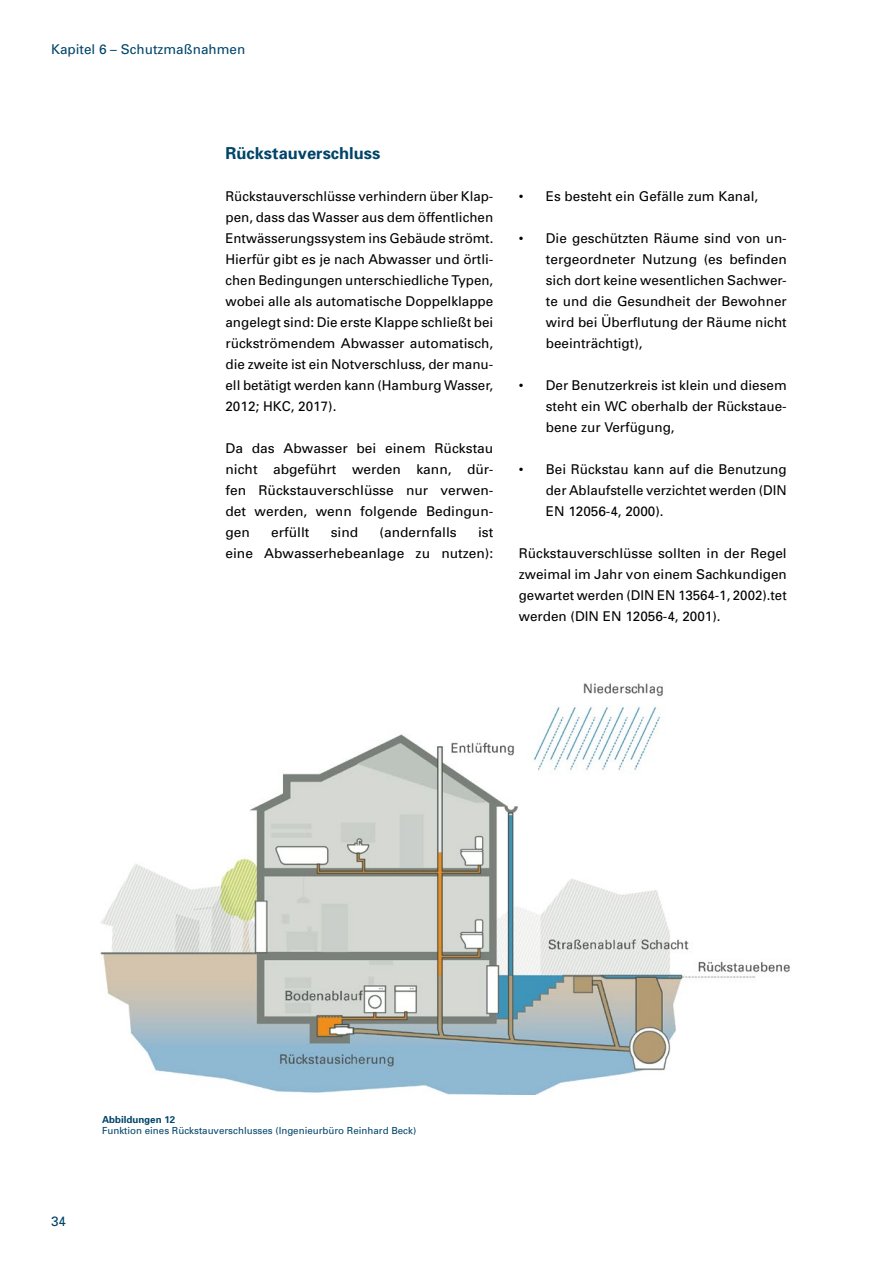
<style>
.page{position:relative;width:893px;height:1263px;background:#fff}
.page>*{position:absolute;margin:0;border:0;box-sizing:border-box;transform-origin:0 0}
.t1{font:700 16.5px "Univers";color:#004469}
.t2{font:13.5px/21px "Univers";color:#000;text-align:justify}
.t3{font:13.5px "Univers";color:#004469}
.t4{font:9.75px "Univers";color:#004469}
.t5{font:700 9.75px "Univers";color:#004469}
</style>
<div class="page">
<img style="left:100px;top:683px;width:690px;height:411px">
<p class="t3" style="left:51px;top:41px;width:196px">Kapitel 6 – Schutzmaßnahmen</p>
<p class="t1" style="left:225px;top:143px;width:156px">Rückstauverschluss</p>
<p class="t2" style="left:225px;top:185px;width:269px">Rückstauverschlüsse verhindern über Klap&shy;pen, dass das Wasser aus dem öffentlichen Entwässerungssystem ins Gebäude strömt.<br>Hierfür gibt es je nach Abwasser und örtli&shy;chen Bedingungen unterschiedliche Typen, wobei alle als automatische Doppelklappe angelegt sind: Die erste Klappe schließt bei rückströmendem Abwasser automatisch, die zweite ist ein Notverschluss, der manu&shy;ell betätigt werden kann (Hamburg Wasser, 2012; HKC, 2017).</p>
<p class="t2" style="left:225px;top:437px;width:269px">Da das Abwasser bei einem Rückstau nicht abgeführt werden kann, dür&shy;fen Rückstauverschlüsse nur verwen&shy;det werden, wenn folgende Bedingun&shy;gen</p>
<p class="t2" style="left:271px;top:521px;width:40px">erfüllt</p>
<p class="t2" style="left:331px;top:521px;width:29px">sind</p>
<p class="t2" style="left:379px;top:521px;width:79px">(andernfalls</p>
<p class="t2" style="left:225px;top:521px;width:269px;text-align:right">ist<br>eine Abwasserhebeanlage zu nutzen):</p>
<p class="t2" style="left:519px;top:185px;width:241px">• Es besteht ein Gefälle zum Kanal,</p>
<p class="t2" style="left:546px;top:227px;width:242px;text-indent:-27px">• Die geschützten Räume sind von un&shy;tergeordneter Nutzung (es befinden sich dort keine wesentlichen Sachwer&shy;te und die Gesundheit der Bewohner wird bei Überflutung der Räume nicht beeinträchtigt),</p>
<p class="t2" style="left:546px;top:374px;width:242px;text-indent:-27px">• Der Benutzerkreis ist klein und diesem steht ein WC oberhalb der Rückstaue&shy;bene zur Verfügung,</p>
<p class="t2" style="left:546px;top:458px;width:242px;text-indent:-27px">• Bei Rückstau kann auf die Benutzung der Ablaufstelle verzichtet werden (DIN EN 12056-4, 2000).</p>
<p class="t2" style="left:519px;top:542px;width:269px">Rückstauverschlüsse sollten in der Regel zweimal im Jahr von einem Sachkundigen gewartet werden (DIN EN 13564-1, 2002).tet werden (DIN EN 12056-4, 2001).</p>
<p class="t3" style="left:51px;top:1213px;width:17px">34</p>
<p class="t5" style="left:102px;top:1113px;width:75px">Abbildungen 12</p>
<p class="t4" style="left:102px;top:1125px;width:316px">Funktion eines Rückstauverschlusses (Ingenieurbüro Reinhard Beck)</p>
</div>
